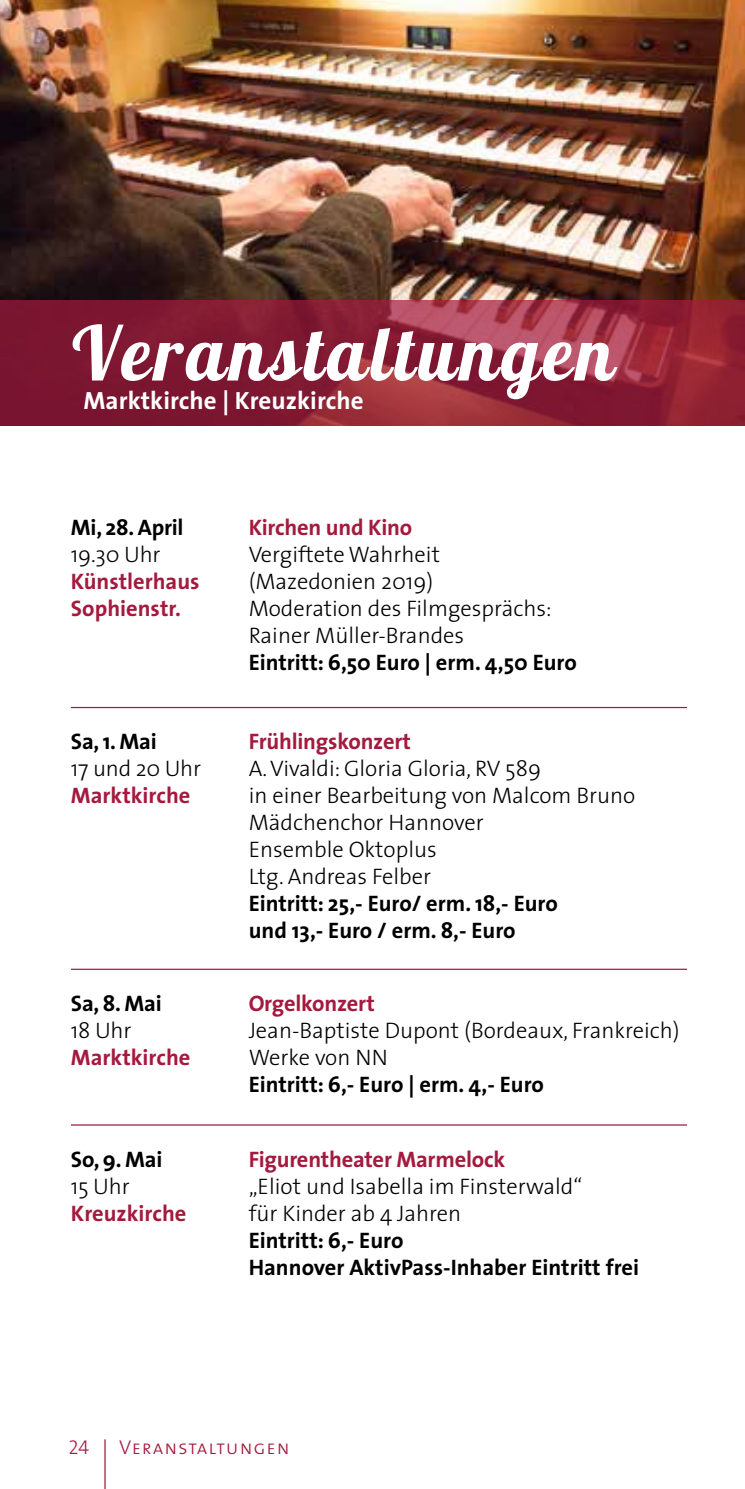
<style>
.page{position:relative;width:745px;height:1489px;background:#fff}
.page>*{position:absolute;margin:0;border:0;box-sizing:border-box;transform-origin:0 0}
.t1{font:75px "Lobster";letter-spacing:.05em;color:#fff}
.t2{font:700 25px "The Sans";color:#fff}
.t3{font:300 22.5px/27px "The Sans";color:#000}
.t4{font:700 22.5px/27px "The Sans";color:#000}
.t5{font:700 22.5px "The Sans";letter-spacing:-.01em;color:#a41a3e}
.t6{font:20px "The Sans Light Caps";letter-spacing:.05em;color:#a41a3e}
</style>
<div class="page">
<img style="left:0;top:0;width:744px;height:299px">
<svg style="left:0;top:299px;width:744px;height:126px;background:#8b2338"></svg>
<hr style="left:71px;top:707px;width:615px;height:1px;background:#a41a3e">
<hr style="left:71px;top:968px;width:615px;height:1px;background:#a41a3e">
<hr style="left:71px;top:1124px;width:615px;height:1px;background:#a41a3e">
<hr style="left:104px;top:1439px;width:2px;height:49px;background:#a41a3e">
<h1 class="t1" style="left:72px;top:305px;width:543px">Veranstaltungen</h1>
<p class="t2" style="left:83px;top:379px;width:281px">Marktkirche | Kreuzkirche</p>
<p class="t4" style="left:71px;top:513px;width:114px">Mi, 28. April</p>
<p class="t5" style="left:248px;top:508px;width:165px">Kirchen und Kino</p>
<p class="t3" style="left:71px;top:539px;width:91px">19.30 Uhr</p>
<p class="t3" style="left:248px;top:539px;width:193px">Vergiftete Wahrheit</p>
<p class="t5" style="left:71px;top:562px;width:130px">Künstlerhaus</p>
<p class="t3" style="left:248px;top:566px;width:186px">(Mazedonien 2019)</p>
<p class="t5" style="left:71px;top:589px;width:111px">Sophienstr.</p>
<p class="t3" style="left:248px;top:593px;width:304px">Moderation des Filmgesprächs:<br>Rainer Müller-Brandes</p>
<p class="t4" style="left:248px;top:648px;width:329px">Eintritt: 6,50 Euro | erm. 4,50 Euro</p>
<p class="t4" style="left:71px;top:727px;width:87px">Sa, 1. Mai</p>
<p class="t5" style="left:248px;top:723px;width:164px">Frühlingskonzert</p>
<p class="t3" style="left:71px;top:754px;width:132px">17 und 20 Uhr</p>
<p class="t3" style="left:248px;top:754px;width:294px">A. Vivaldi: Gloria Gloria, RV 589</p>
<p class="t5" style="left:71px;top:777px;width:121px">Marktkirche</p>
<p class="t3" style="left:248px;top:781px;width:388px">in einer Bearbeitung von Malcom Bruno<br>Mädchenchor Hannover<br>Ensemble Oktoplus<br>Ltg. Andreas Felber</p>
<p class="t4" style="left:248px;top:889px;width:310px">Eintritt: 25,- Euro/ erm. 18,- Euro und 13,- Euro / erm. 8,- Euro</p>
<p class="t4" style="left:71px;top:989px;width:92px">Sa, 8. Mai</p>
<p class="t5" style="left:248px;top:984px;width:128px">Orgelkonzert</p>
<p class="t3" style="left:71px;top:1016px;width:62px">18 Uhr</p>
<p class="t3" style="left:248px;top:1016px;width:432px">Jean-Baptiste Dupont (Bordeaux, Frankreich)</p>
<p class="t5" style="left:71px;top:1038px;width:121px">Marktkirche</p>
<p class="t3" style="left:248px;top:1043px;width:141px">Werke von NN</p>
<p class="t4" style="left:248px;top:1070px;width:296px">Eintritt: 6,- Euro | erm. 4,- Euro</p>
<p class="t4" style="left:71px;top:1145px;width:93px">So, 9. Mai</p>
<p class="t5" style="left:248px;top:1140px;width:258px">Figurentheater Marmelock</p>
<p class="t3" style="left:71px;top:1171px;width:60px">15 Uhr</p>
<p class="t3" style="left:248px;top:1171px;width:335px">„Eliot und Isabella im Finsterwald“</p>
<p class="t5" style="left:71px;top:1194px;width:117px">Kreuzkirche</p>
<p class="t3" style="left:248px;top:1198px;width:214px">für Kinder ab 4 Jahren</p>
<p class="t4" style="left:248px;top:1226px;width:392px">Eintritt: 6,- Euro<br>Hannover AktivPass-Inhaber Eintritt frei</p>
<p class="t6" style="left:68px;top:1430px;width:22px">24</p>
<p class="t6" style="left:119px;top:1430px;width:172px">Veranstaltungen</p>
</div>
